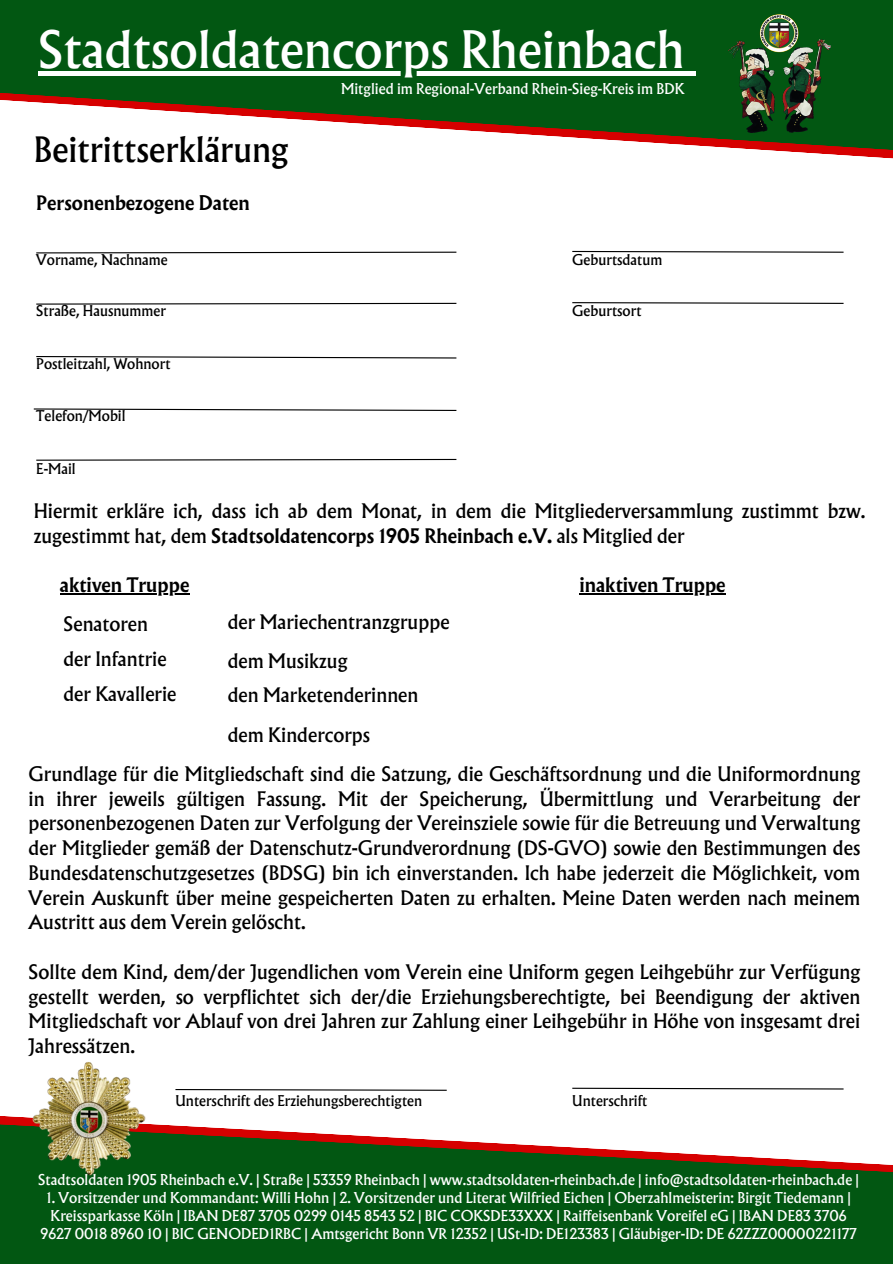
<style>
.page{position:relative;width:893px;height:1264px;background:#fff}
.page>*{position:absolute;margin:0;border:0;box-sizing:border-box;transform-origin:0 0}
.t1{font:46.5px "Albertus Nova";color:#fff}
.t2{font:31.5px "Albertus Nova";color:#000}
.t3{font:18px/24.8px "Albertus Nova";color:#000;text-align:justify}
.t4{font:700 18px "Albertus Nova";color:#000}
.t5{font:13.5px/18px "Albertus Nova";color:#fff;text-align:center}
.t6{font:13.35px "Albertus Nova";color:#000}
.s1{font-weight:700}
</style>
<div class="page">
<svg style="left:0;top:0;width:892px;height:159px;fill:#025712"></svg>
<img style="left:728px;top:14px;width:102px;height:118px">
<svg style="left:0;top:1116px;width:892px;height:147px;fill:#025712"></svg>
<svg style="left:36px;top:251px;width:421px;height:3px"></svg>
<svg style="left:36px;top:302px;width:421px;height:3px"></svg>
<svg style="left:36px;top:356px;width:421px;height:3px"></svg>
<svg style="left:36px;top:458px;width:421px;height:3px"></svg>
<svg style="left:33px;top:408px;width:424px;height:3px"></svg>
<svg style="left:572px;top:250px;width:272px;height:3px"></svg>
<svg style="left:572px;top:302px;width:272px;height:2px"></svg>
<svg style="left:572px;top:1087px;width:272px;height:3px"></svg>
<hr style="left:60px;top:593px;width:129px;height:1px;background:#000">
<hr style="left:579px;top:593px;width:146px;height:1px;background:#000">
<svg style="left:175px;top:1089px;width:272px;height:2px"></svg>
<img style="left:27px;top:1062px;width:125px;height:123px">
<div style="left:38px;top:71px;width:646px;height:5px;background:#fff"></div>
<div style="left:684px;top:71px;width:11px;height:5px;background:#fff"></div>
<h3 class="t1" style="left:38px;top:17px;width:647px">Stadtsoldatencorps Rheinbach</h3>
<h3 class="t5" style="left:341px;top:80px;width:345px">Mitglied im Regional-Verband Rhein-Sieg-Kreis im BDK</h3>
<h3 class="t2" style="left:34px;top:127px;width:256px">Beitrittserklärung</h3>
<p class="t4" style="left:36px;top:190px;width:215px">Personenbezogene Daten</p>
<h3 class="t6" style="left:36px;top:250px;width:133px">Vorname, Nachname</h3>
<h3 class="t6" style="left:36px;top:302px;width:131px">Straße, Hausnummer</h3>
<h2 class="t6" style="left:572px;top:302px;width:71px">Geburtsort</h2>
<h3 class="t6" style="left:572px;top:250px;width:91px">Geburtsdatum</h3>
<p class="t6" style="left:36px;top:354px;width:136px">Postleitzahl, Wohnort</p>
<h1 class="t6" style="left:36px;top:406px;width:91px">Telefon/Mobil</h1>
<h3 class="t6" style="left:36px;top:459px;width:41px">E-Mail</h3>
<h2 class="t3" style="left:34px;top:498px;width:833px">Hiermit erkläre ich, dass ich ab dem Monat, in dem die Mitgliederversammlung zustimmt bzw. zugestimmt hat, dem <span class="s1">Stadtsoldatencorps 1905 Rheinbach e.V.</span> als Mitglied der</h2>
<p class="t4" style="left:60px;top:572px;width:131px">aktiven Truppe</p>
<p class="t4" style="left:579px;top:572px;width:148px">inaktiven Truppe</p>
<p class="t3" style="left:63px;top:612px;width:86px">Senatoren</p>
<p class="t3" style="left:228px;top:610px;width:223px">der Mariechentranzgruppe</p>
<p class="t3" style="left:228px;top:648px;width:121px">dem Musikzug</p>
<p class="t3" style="left:63px;top:646px;width:105px">der Infantrie</p>
<p class="t3" style="left:63px;top:681px;width:114px">der Kavallerie</p>
<h3 class="t3" style="left:228px;top:683px;width:192px">den Marketenderinnen</h3>
<p class="t3" style="left:228px;top:722px;width:144px">dem Kindercorps</p>
<p class="t3" style="left:29px;top:761px;width:833px">Grundlage für die Mitgliedschaft sind die Satzung, die Geschäftsordnung und die Uniformordnung in ihrer jeweils gültigen Fassung. Mit der Speicherung, Übermittlung und Verarbeitung der personenbezogenen Daten zur Verfolgung der Vereinsziele sowie für die Betreuung und Verwaltung der Mitglieder gemäß der Datenschutz-Grundverordnung (DS-GVO) sowie den Bestimmungen des Bundesdatenschutzgesetzes (BDSG) bin ich einverstanden. Ich habe jederzeit die Möglichkeit, vom Verein Auskunft über meine gespeicherten Daten zu erhalten. Meine Daten werden nach meinem Austritt aus dem Verein gelöscht.</p>
<p class="t3" style="left:29px;top:959px;width:833px">Sollte dem Kind, dem/der Jugendlichen vom Verein eine Uniform gegen Leihgebühr zur Verfügung gestellt werden, so verpflichtet sich der/die Erziehungsberechtigte, bei Beendigung der aktiven Mitgliedschaft vor Ablauf von drei Jahren zur Zahlung einer Leihgebühr in Höhe von insgesamt drei Jahressätzen.</p>
<p class="t6" style="left:175px;top:1091px;width:248px">Unterschrift des Erziehungsberechtigten</p>
<h3 class="t6" style="left:572px;top:1091px;width:77px">Unterschrift</h3>
<h3 class="t5" style="left:38px;top:1170px;width:822px">Stadtsoldaten 1905 Rheinbach e.V. | Straße | 53359 Rheinbach | www.stadtsoldaten-rheinbach.de | info@stadtsoldaten-rheinbach.de |</h3>
<h3 class="t5" style="left:40px;top:1188px;width:817px">1. Vorsitzender und Kommandant: Willi Hohn | 2. Vorsitzender und Literat Wilfried Eichen | Oberzahlmeisterin: Birgit Tiedemann |<br>Kreissparkasse Köln | IBAN DE87 3705 0299 0145 8543 52 | BIC COKSDE33XXX | Raiffeisenbank Voreifel eG | IBAN DE83 3706<br>9627 0018 8960 10 | BIC GENODED1RBC | Amtsgericht Bonn VR 12352 | USt-ID: DE123383 | Gläubiger-ID: DE 62ZZZ00000221177</h3>
</div>
